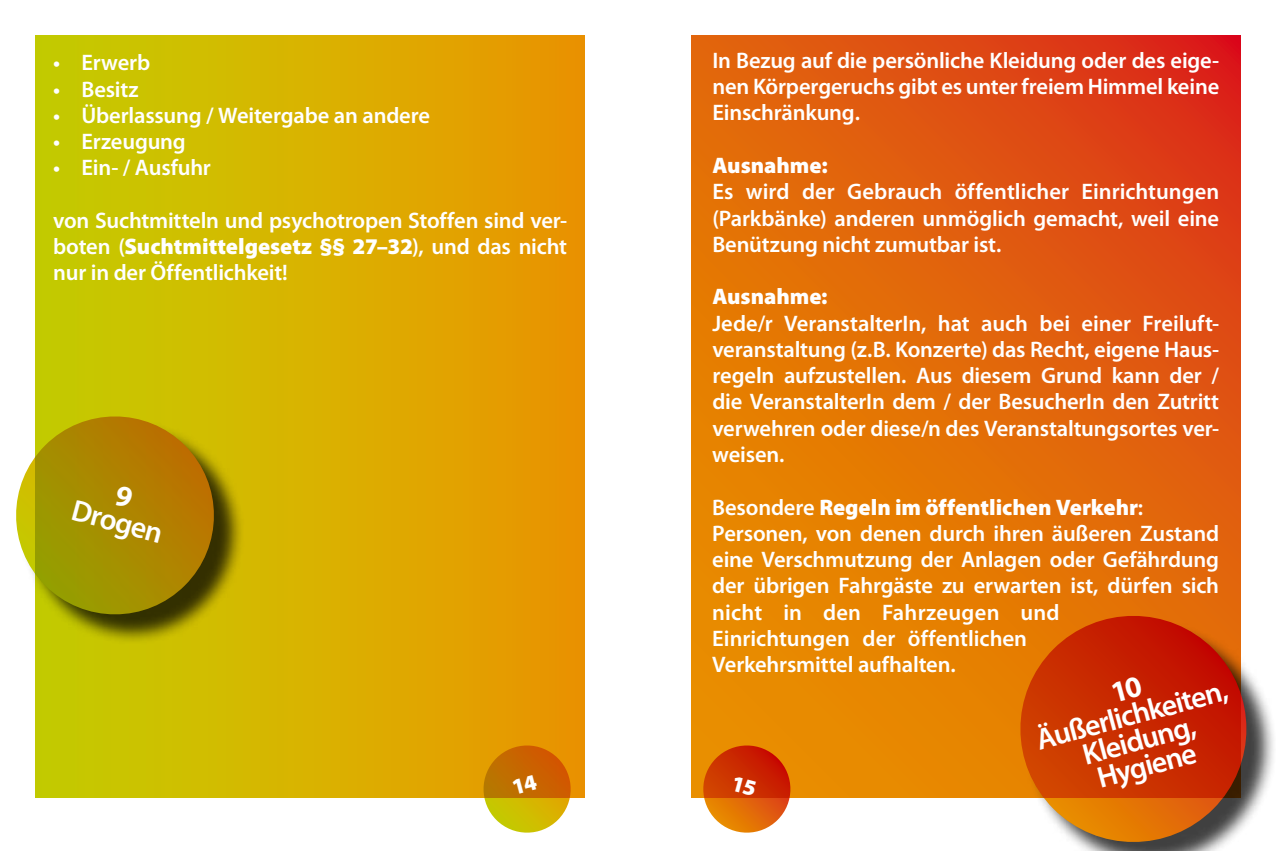
<style>
.page{position:relative;width:1276px;height:851px;background:#fff}
.page>*{position:absolute;margin:0;border:0;box-sizing:border-box;transform-origin:0 0}
.t1{font:600 30px/26.2px "Myriad Pro";color:#fff;text-align:center}
.t2{font:600 22.5px/26.2px "Myriad Pro";letter-spacing:-.01em;color:#fff;text-align:justify}
.t3{font:900 22.5px "Myriad Pro";letter-spacing:-.005em;color:#fff}
.s1{font-weight:900}
</style>
<div class="page">
<div style="left:35px;top:35px;width:550px;height:762px;background:linear-gradient(to right,#c4ce00,#eb9400)"></div>
<div style="left:19px;top:419px;width:317px;height:317px;background:#000;opacity:.75"></div>
<svg style="left:16px;top:407px;width:208px;height:217px;background:#aa920e"></svg>
<svg style="left:691px;top:35px;width:549px;height:762px;background:#e26809"></svg>
<div style="left:1024px;top:619px;width:252px;height:231px;background:#000;opacity:.75"></div>
<svg style="left:1009px;top:604px;width:248px;height:246px;background:#ca531f"></svg>
<svg style="left:114px;top:484px;width:20px;height:24px"></svg>
<svg style="left:479px;top:741px;width:96px;height:92px;background:#d69921"></svg>
<svg style="left:1111px;top:675px;width:32px;height:27px"></svg>
<svg style="left:699px;top:741px;width:95px;height:92px;background:#dd6922"></svg>
<p class="t2" style="left:53px;top:49px;width:98px">• Erwerb</p>
<p class="t2" style="left:53px;top:75px;width:87px">• Besitz</p>
<p class="t2" style="left:53px;top:101px;width:378px">• Überlassung / Weitergabe an andere</p>
<p class="t2" style="left:53px;top:128px;width:134px">• Erzeugung</p>
<p class="t2" style="left:53px;top:154px;width:159px">• Ein- / Ausfuhr</p>
<p class="t2" style="left:53px;top:206px;width:515px">von Suchtmitteln und psychotropen Stoffen sind ver&shy;boten (<span class="s1">Suchtmittelgesetz §§ 27–32</span>), und das nicht nur in der Öffentlichkeit!</p>
<h1 class="t1" style="left:76px;top:496px;width:95px;rotate:15deg">Drogen</h1>
<p class="t2" style="left:712px;top:47px;width:508px">In Bezug auf die persönliche Kleidung oder des eige&shy;nen Körpergeruchs gibt es unter freiem Himmel keine Einschränkung.</p>
<p class="t3" style="left:712px;top:150px;width:117px">Ausnahme:</p>
<p class="t2" style="left:712px;top:178px;width:508px">Es wird der Gebrauch öffentlicher Einrichtungen (Parkbänke) anderen unmöglich gemacht, weil eine Benützung nicht zumutbar ist.</p>
<p class="t3" style="left:712px;top:282px;width:117px">Ausnahme:</p>
<p class="t2" style="left:712px;top:309px;width:508px">Jede/r VeranstalterIn, hat auch bei einer Freiluft&shy;veranstaltung (z.B. Konzerte) das Recht, eigene Haus&shy;regeln aufzustellen. Aus diesem Grund kann der / die VeranstalterIn dem / der BesucherIn den Zutritt verwehren oder diese/n des Veranstaltungsortes ver&shy;weisen.</p>
<p class="t2" style="left:712px;top:493px;width:508px;text-align:left">Besondere <span class="s1">Regeln im öffentlichen Verkehr</span>:<br>Personen, von denen durch ihren äußeren Zustand eine Verschmutzung der Anlagen oder Gefährdung der übrigen Fahrgäste zu erwarten ist, dürfen sich nicht in den Fahrzeugen und<br>Einrichtungen der öffentlichen<br>Verkehrsmittel aufhalten.</p>
<h1 class="t1" style="left:1033px;top:726px;width:199px;rotate:-15deg">Äußerlichkeiten,<br>Kleidung,</h1>
<h1 class="t1" style="left:1094px;top:764px;width:103px;rotate:-15deg">Hygiene</h1>
</div>
